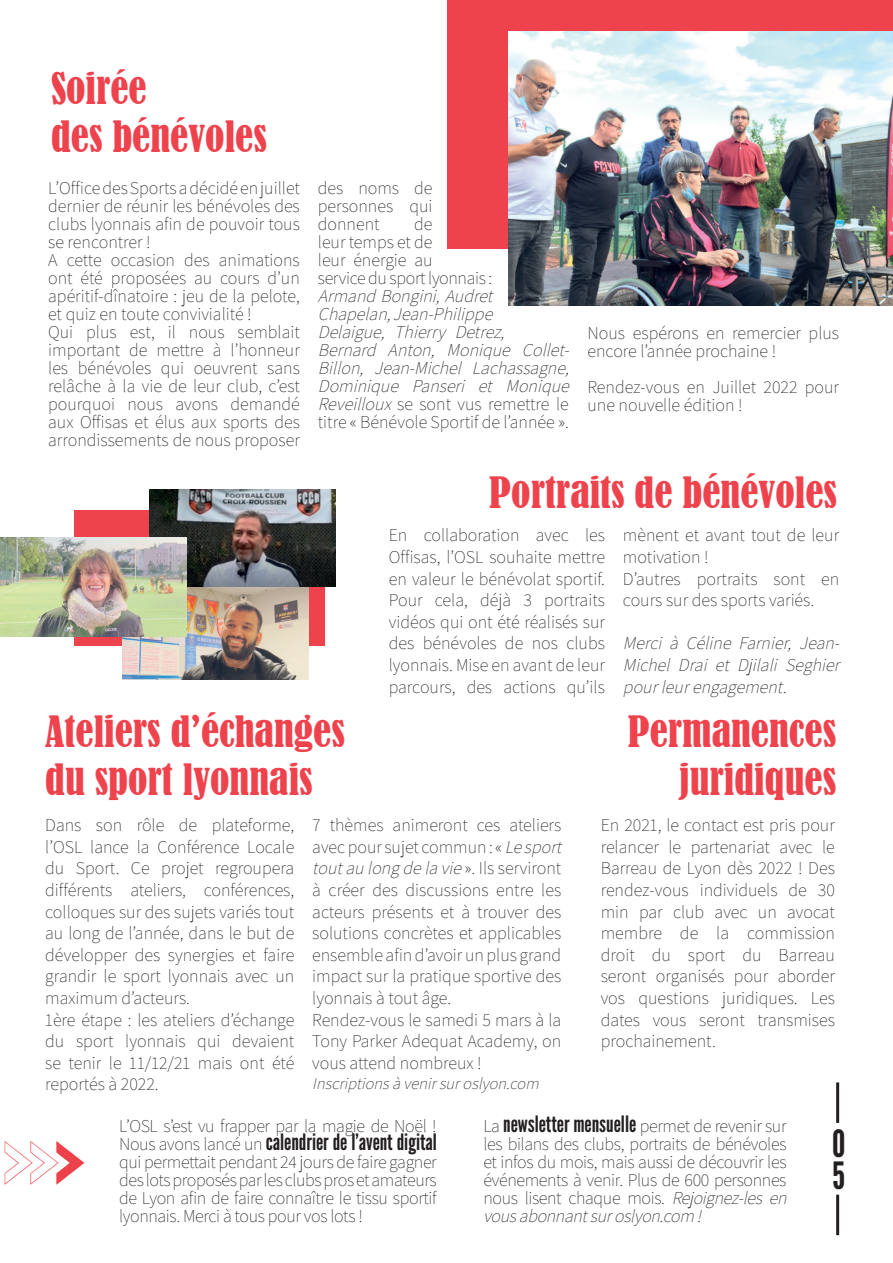
<style>
.page{position:relative;width:893px;height:1263px;background:#fff}
.page>*{position:absolute;margin:0;border:0;box-sizing:border-box;transform-origin:0 0}
.t1{font:condensed 40.5px/48.6px "Bernard";color:#ee434d}
.t2{font:37.5px/31.8px "League Gothic";color:#231f20}
.t3{font:22.5px "League Gothic";color:#231f20}
.t4{font:200 18px/21.6px "Assistant";color:#231f20}
.t5{font:italic 200 18px/18px "Assistant";color:#231f20;text-align:justify}
.t6{font:200 18px/18px "Assistant";letter-spacing:-.02em;color:#231f20}
.t7{font:italic 200 16.5px "Assistant";color:#231f20}
.s1{font-style:normal}
.s2{font-style:italic}
.s3{font-family:"Assistant";font-weight:200;font-size:18px}
.s4{font-family:"League Gothic";font-weight:400;font-size:22.5px}
</style>
<div class="page">
<div style="left:74px;top:510px;width:250px;height:135px;background:#ee434d"></div>
<hr style="left:836px;top:1195px;width:3px;height:40px;background:#231f20">
<hr style="left:836px;top:1082px;width:3px;height:41px;background:#231f20">
<div style="left:448px;top:0;width:445px;height:249px;background:#ee434d"></div>
<img style="left:508px;top:32px;width:385px;height:273px">
<img style="left:123px;top:587px;width:186px;height:92px">
<img style="left:149px;top:489px;width:187px;height:98px">
<img style="left:0;top:538px;width:187px;height:99px">
<img style="left:4px;top:1141px;width:81px;height:44px">
<h1 class="t1" style="left:51px;top:64px;width:217px">Soirée<br>des bénévoles</h1>
<p class="t4" style="left:48px;top:178px;width:253px;line-height:18px">L’Office des Sports a décidé en juillet dernier de réunir les bénévoles des clubs lyonnais afin de pouvoir tous se rencontrer !<br>A cette occasion des animations ont été proposées au cours d’un apéritif-dînatoire : jeu de la pelote, et quiz en toute convivialité !<br>Qui plus est, il nous semblait important de mettre à l’honneur les bénévoles qui oeuvrent sans relâche à la vie de leur club, c’est pourquoi nous avons demandé aux Offisas et élus aux sports des arrondissements de nous proposer</p>
<p class="t4" style="left:318px;top:178px;width:116px;line-height:18px;text-align:justify">des noms de personnes qui donnent</p>
<p class="t4" style="left:318px;top:214px;width:176px;line-height:18px;text-indent:96px">de<br>leur temps et de<br>leur énergie au<br>service du sport lyonnais :</p>
<p class="t5" style="left:318px;top:286px;width:258px;text-align:left">ArmandBongini,Audret<br>Chapelan,Jean-Philippe<br>Delaigue, Thierry Detrez,<br>Bernard Anton, Monique Collet-<br>Billon, Jean-Michel Lachassagne,<br>Dominique Panseri et Monique<br>Reveilloux <span class="s1">se sont vus remettre le titre « Bénévole Sportif de l’année ».</span></p>
<p class="t4" style="left:587px;top:323px;width:253px;line-height:18px">Nous espérons en remercier plus encore l’année prochaine !</p>
<p class="t4" style="left:587px;top:377px;width:253px;line-height:18px">Rendez-vous en Juillet 2022 pour une nouvelle édition !</p>
<h1 class="t1" style="left:489px;top:469px;width:349px">Portraits de bénévoles</h1>
<p class="t4" style="left:389px;top:524px;width:218px;text-align:justify">En collaboration avec les Offisas, l’OSL souhaite mettre en valeur le bénévolat sportif.<br>Pour cela, déjà 3 portraits vidéos qui ont été réalisés sur des bénévoles de nos clubs lyonnais. Mise en avant de leur parcours, des actions qu’ils</p>
<p class="t4" style="left:623px;top:524px;width:218px">mènent et avant tout de leur motivation !<br>D’autres portraits sont en cours sur des sports variés.</p>
<p class="t5" style="left:623px;top:632px;width:223px;line-height:21.6px">Merci à Céline Farnier, Jean-Michel Drai et Djilali Seghier pourleurengagement.</p>
<h1 class="t1" style="left:45px;top:707px;width:301px">Ateliers d’échanges du sport lyonnais</h1>
<h1 class="t1" style="left:628px;top:707px;width:210px;text-align:right">Permanences juridiques</h1>
<p class="t4" style="left:601px;top:813px;width:236px;text-align:justify">En 2021, le contact est pris pour relancer le partenariat avec le Barreau de Lyon dès 2022 ! Des rendez-vous individuels de 30 min par club avec un avocat membre de la commission droit du sport du Barreau seront organisés pour aborder vos questions juridiques. Les dates vous seront transmises prochainement.</p>
<p class="t4" style="left:45px;top:813px;width:251px">Dans son rôle de plateforme, l’OSL lance la Conférence Locale du Sport. Ce projet regroupera différents ateliers, conférences, colloques sur des sujets variés tout au long de l’année, dans le but de développer des synergies et faire grandir le sport lyonnais avec un maximum d’acteurs.<br>1ère étape : les ateliers d’échange du sport lyonnais qui devaient se tenir le 11/12/21 mais ont été reportés à 2022.</p>
<p class="t4" style="left:312px;top:813px;width:255px">7 thèmes animeront ces ateliers avec pour sujet commun : « <span class="s2">Lesport toutau longdelavie</span>». Ils serviront à créer des discussions entre les acteurs présents et à trouver des solutions concrètes et applicables ensemble afin d’avoir un plus grand impact sur la pratique sportive des lyonnais à tout âge.<br>Rendez-vous le samedi 5 mars à la<br>Tony Parker Adequat Academy, on vous attend nombreux !</p>
<p class="t7" style="left:312px;top:1072px;width:232px">Inscriptionsàvenirsuroslyon.com</p>
<p class="t6" style="left:119px;top:1116px;width:319px">L’OSL s’est vu frapper par la magie de Noël !</p>
<p class="t3" style="left:119px;top:1128px;width:319px"><span class="s3">Nous avons lancé un</span> calendrier de l’avent digital</p>
<p class="t4" style="left:119px;top:1152px;width:319px;line-height:18px;text-align:justify">qui permettait pendant 24 jours de faire gagner des lots proposés par les clubs pros et amateurs de Lyon afin de faire connaître le tissu sportif lyonnais. Merci à tous pour vos lots !</p>
<p class="t6" style="left:483px;top:1116px;width:309px">La <span class="s4">newsletter mensuelle</span> permet de revenir sur les bilans des clubs, portraits de bénévoles et infos du mois, mais aussi de découvrir les événements à venir. Plus de 600 personnes nous lisent chaque mois. <span class="s2">Rejoignez-les en vousabonnantsuroslyon.com !</span></p>
<h2 class="t2" style="left:832px;top:1128px;width:15px">0<br>5</h2>
</div>
